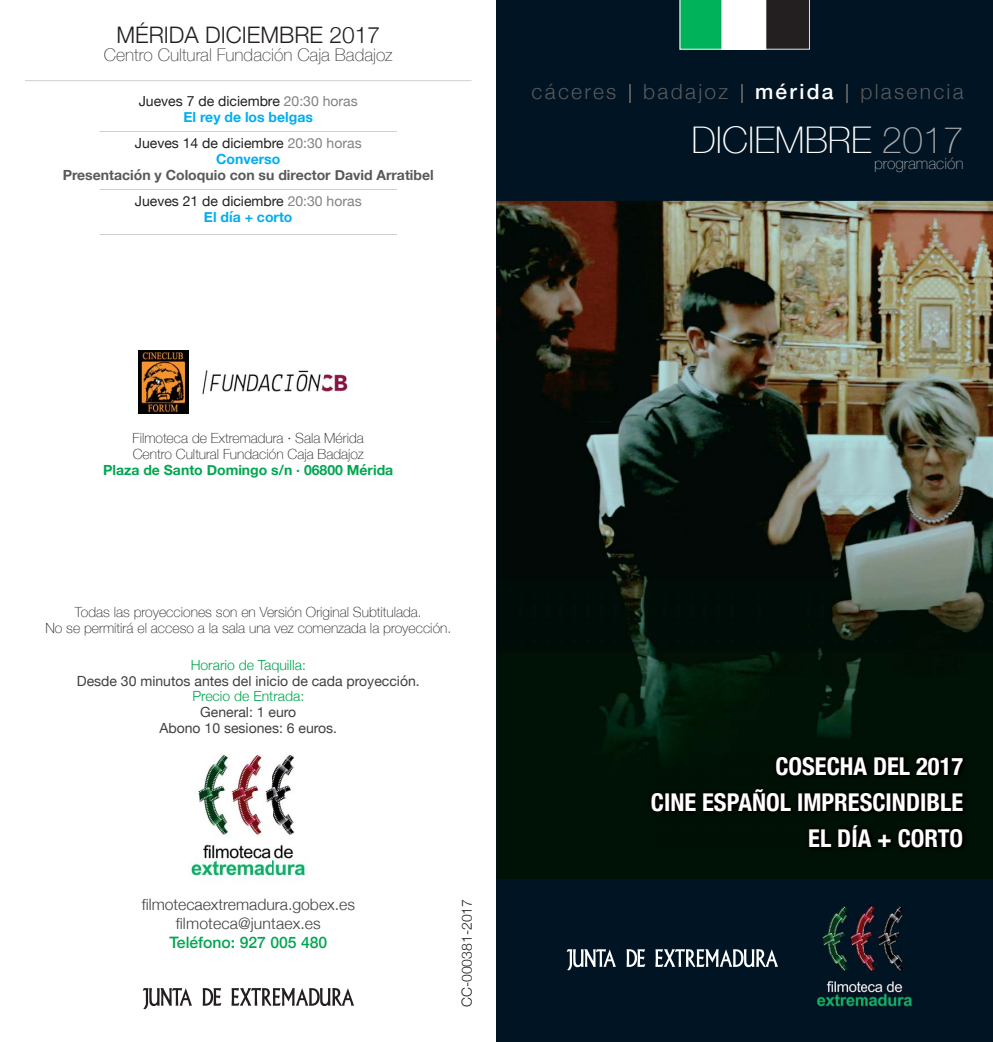
<style>
.page{position:relative;width:993px;height:1042px;background:#fff}
.page>*{position:absolute;margin:0;border:0;box-sizing:border-box;transform-origin:0 0}
.t1{font:100 36.75px "Helvetica Neue";color:#fff}
.t2{font:700 condensed 24.5px/35.9px "Helvetica Neue";color:#fff;text-align:right}
.t3{font:300 22.75px "Helvetica Neue";color:#231f20}
.t4{font:300 21px "Helvetica Neue";letter-spacing:.11em;color:#58595b}
.t5{font:500 21px "Helvetica Neue";letter-spacing:.11em;color:#fff}
.t6{font:100 17.5px "Helvetica Neue";color:#404041}
.t7{font:300 15.75px/19.2px "Helvetica Neue";color:#404041;text-align:center}
.t8{font:500 15.75px "Helvetica Neue";color:#00a650}
.t9{font:100 15.75px "Helvetica Neue";color:#a7a9ac}
.t10{font:100 14px/15.8px "Helvetica Neue";color:#231f20}
.t11{font:14px/15.8px "Helvetica Neue";color:#231f20;text-align:center}
.t12{font:14px/15.8px "Helvetica Neue";color:#404041;text-align:center}
.t13{font:700 14px/26.2px "Helvetica Neue";color:#58595b;text-align:center}
.t14{font:700 14px "Helvetica Neue";color:#00a650}
.t15{font:300 14px "Helvetica Neue";color:#00a650}
.t16{font:300 14px "Helvetica Neue";color:#231f20}
.t17{font:700 14px "Helvetica Neue";color:#00aeef}
.s1{color:#808285}
.s2{font-weight:700;color:#00aeef}
.s3{font-weight:400;color:#231f20}
.s4{font-weight:400;color:#808285}
.s5{color:#a7a9ac}
</style>
<div class="page">
<div style="left:496px;top:0;width:496px;height:1042px;background:#001423"></div>
<img style="left:496px;top:201px;width:496px;height:678px">
<svg style="left:629px;top:84px;width:1px;height:18px"></svg>
<svg style="left:741px;top:84px;width:1px;height:18px"></svg>
<svg style="left:846px;top:84px;width:1px;height:18px"></svg>
<svg style="left:99px;top:131px;width:298px;height:1px"></svg>
<img style="left:139px;top:351px;width:49px;height:62px">
<img style="left:202px;top:370px;width:146px;height:25px">
<img style="left:191px;top:754px;width:115px;height:123px">
<svg style="left:143px;top:988px;width:49px;height:21px"></svg>
<svg style="left:203px;top:988px;width:18px;height:17px"></svg>
<svg style="left:231px;top:988px;width:123px;height:18px"></svg>
<img style="left:647px;top:753px;width:321px;height:99px">
<svg style="left:99px;top:189px;width:298px;height:1px"></svg>
<svg style="left:99px;top:234px;width:298px;height:1px"></svg>
<svg style="left:679px;top:0;width:130px;height:50px;background:#679e83"></svg>
<img style="left:813px;top:905px;width:99px;height:104px">
<svg style="left:566px;top:949px;width:49px;height:21px"></svg>
<svg style="left:626px;top:949px;width:19px;height:18px"></svg>
<svg style="left:655px;top:949px;width:122px;height:19px"></svg>
<h3 class="t3" style="left:116px;top:21px;width:265px">MÉRIDA DICIEMBRE 2017</h3>
<p class="t6" style="left:104px;top:44px;width:290px">Centro Cultural Fundación Caja Badajoz</p>
<p class="t11" style="left:139px;top:93px;width:220px">Jueves 7 de diciembre <span class="s1">20:30 horas<br></span><span class="s2">El rey de los belgas</span></p>
<p class="t11" style="left:135px;top:135px;width:228px">Jueves 14 de diciembre <span class="s1">20:30 horas<br></span><span class="s2">Converso</span></p>
<p class="t13" style="left:63px;top:161px;width:372px">Presentación y Coloquio con su director David Arratibel<br><span class="s3">Jueves 21 de diciembre</span> <span class="s4">20:30 horas</span></p>
<p class="t17" style="left:204px;top:208px;width:90px">El día + corto</p>
<h3 class="t4" style="left:531px;top:79px;width:86px">cáceres</h3>
<h3 class="t4" style="left:643px;top:79px;width:87px">badajoz</h3>
<h3 class="t5" style="left:754px;top:79px;width:80px">mérida</h3>
<h3 class="t4" style="left:860px;top:79px;width:105px">plasencia</h3>
<h1 class="t1" style="left:691px;top:117px;width:274px">DICIEMBRE <span class="s5">2017</span></h1>
<p class="t9" style="left:873px;top:154px;width:91px">programación</p>
<p class="t10" style="left:132px;top:430px;width:233px">Filmoteca de Extremadura · Sala Mérida<br>Centro Cultural Fundación Caja Badajoz</p>
<p class="t14" style="left:103px;top:461px;width:291px">Plaza de Santo Domingo s/n · 06800 Mérida</p>
<p class="t10" style="left:45px;top:604px;width:407px;text-align:center">Todas las proyecciones son en Versión Original Subtitulada.<br>No se permitirá el acceso a la sala una vez comenzada la proyección.</p>
<p class="t15" style="left:191px;top:656px;width:117px">Horario de Taquilla:</p>
<p class="t12" style="left:77px;top:672px;width:344px">Desde 30 minutos antes del inicio de cada proyección.</p>
<p class="t15" style="left:192px;top:688px;width:113px">Precio de Entrada:</p>
<p class="t12" style="left:159px;top:704px;width:179px">General: 1 euro<br>Abono 10 sesiones: 6 euros.</p>
<p class="t7" style="left:142px;top:894px;width:214px">filmotecaextremadura.gobex.es filmoteca@juntaex.es</p>
<p class="t8" style="left:169px;top:932px;width:159px">Teléfono: 927 005 480</p>
<p class="t16" style="left:458px;top:1007px;width:109px;rotate:-90deg">CC-000381-2017</p>
<h2 class="t2" style="left:650px;top:748px;width:314px">COSECHA DEL 2017<br>CINE ESPAÑOL IMPRESCINDIBLE<br>EL DÍA + CORTO</h2>
</div>
